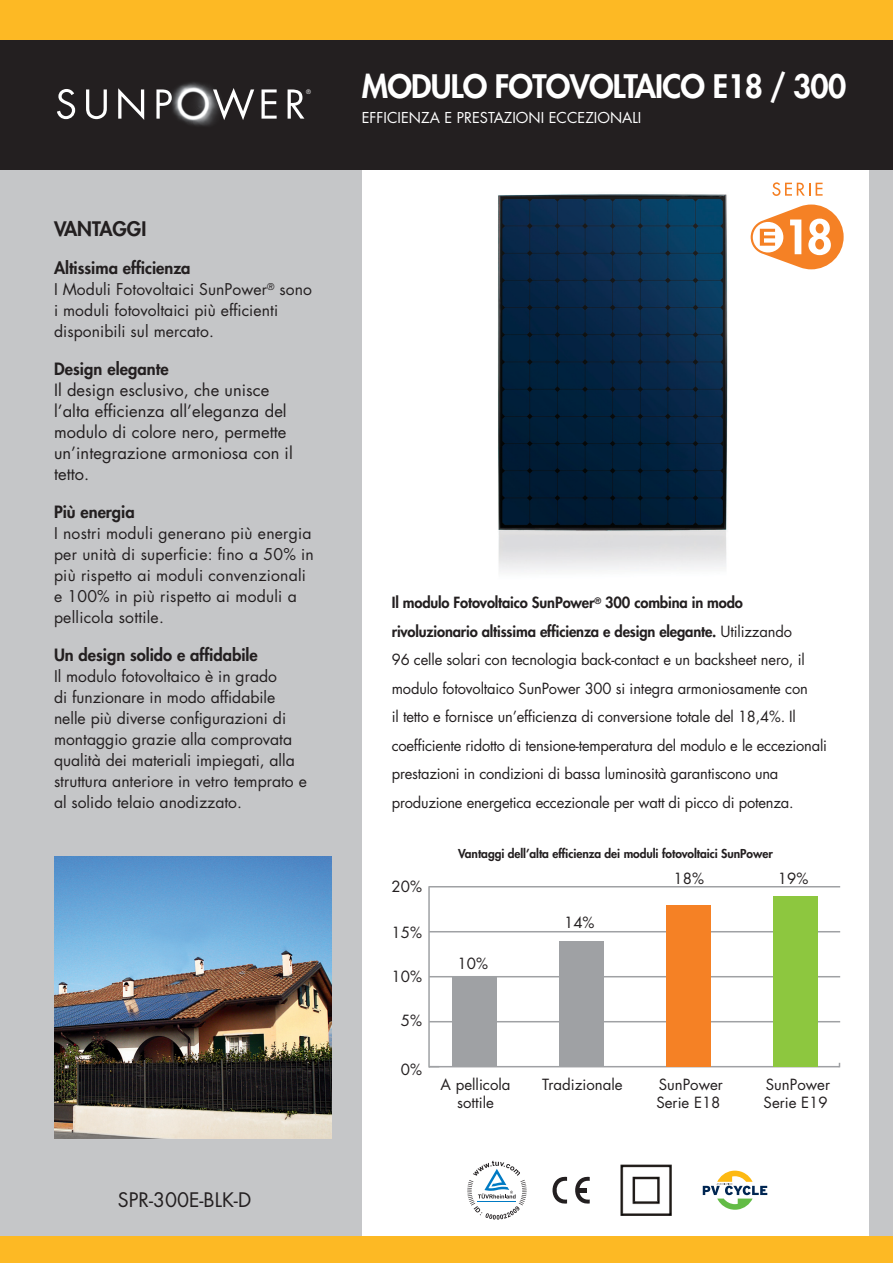
<style>
.page{position:relative;width:893px;height:1263px;background:#fff}
.page>*{position:absolute;margin:0;border:0;box-sizing:border-box;transform-origin:0 0}
.t1{font:800 31.5px "Futura";letter-spacing:-.025em;color:#fff}
.t2{font:19.5px "Futura";color:#231f20}
.t3{font:800 19.5px "Futura";color:#231f20}
.t4{font:16.5px/21px "Futura";letter-spacing:.005em;color:#231f20}
.t5{font:800 16.5px "Futura";color:#231f20}
.t6{font:15.75px/21px "Futura";letter-spacing:.005em;color:#231f20}
.t7{font:15px/28.5px "Futura";letter-spacing:-.01em;color:#231f20}
.t8{font:14.7px "Futura";color:#fff}
.t9{font:800 12px "Futura";letter-spacing:-.005em;color:#231f20}
.t10{font:6px "Futura";color:#fff}
.s1{font-weight:800}
</style>
<div class="page">
<img style="left:468px;top:169px;width:296px;height:403px">
<div style="left:869px;top:124px;width:24px;height:1118px;background:#c5c6c8"></div>
<div style="left:0;top:124px;width:362px;height:1112px;background:#c5c6c8"></div>
<div style="left:0;top:0;width:893px;height:46px;background:#fdb924"></div>
<div style="left:0;top:40px;width:893px;height:129px;background:#231f20"></div>
<img style="left:64px;top:82px;width:224px;height:44px">
<svg style="left:57px;top:89px;width:18px;height:30px"></svg>
<svg style="left:86px;top:89px;width:21px;height:30px"></svg>
<svg style="left:118px;top:88px;width:26px;height:32px"></svg>
<svg style="left:156px;top:89px;width:16px;height:30px"></svg>
<svg style="left:213px;top:88px;width:41px;height:32px"></svg>
<svg style="left:261px;top:89px;width:16px;height:30px"></svg>
<svg style="left:288px;top:89px;width:17px;height:30px"></svg>
<div style="left:0;top:1236px;width:893px;height:27px;background:#fdb924"></div>
<div style="left:304px;top:85px;width:9px;height:12px;background:#231f20"></div>
<img style="left:55px;top:856px;width:276px;height:282px">
<svg style="left:552px;top:1176px;width:38px;height:28px"></svg>
<hr style="left:577px;top:1188px;width:10px;height:4px;background:#231f20">
<img style="left:620px;top:1164px;width:52px;height:52px">
<svg style="left:703px;top:1170px;width:64px;height:40px"></svg>
<svg style="left:467px;top:1160px;width:60px;height:59px"></svg>
<svg style="left:751px;top:205px;width:93px;height:64px"></svg>
<svg style="left:772px;top:182px;width:38px;height:14px"></svg>
<svg style="left:816px;top:183px;width:7px;height:13px"></svg>
<hr style="left:429px;top:1066px;width:410px;height:1px;background:#9fa1a4">
<hr style="left:428px;top:886px;width:2px;height:181px;background:#9fa1a4">
<hr style="left:429px;top:1021px;width:411px;height:1px;background:#9fa1a4">
<hr style="left:429px;top:976px;width:411px;height:1px;background:#9fa1a4">
<hr style="left:429px;top:931px;width:411px;height:1px;background:#9fa1a4">
<hr style="left:429px;top:886px;width:411px;height:1px;background:#9fa1a4">
<div style="left:773px;top:896px;width:45px;height:171px;background:#8dc73f"></div>
<div style="left:666px;top:905px;width:45px;height:162px;background:#f58125"></div>
<div style="left:559px;top:941px;width:45px;height:126px;background:#9fa1a4"></div>
<div style="left:452px;top:977px;width:44px;height:90px;background:#9fa1a4"></div>
<p class="t10" style="left:306px;top:87px;width:6px">®</p>
<h2 class="t3" style="left:54px;top:216px;width:94px">VANTAGGI</h2>
<p class="t5" style="left:54px;top:257px;width:138px">Altissima efficienza</p>
<p class="t6" style="left:54px;top:278px;width:260px">I Moduli Fotovoltaici SunPower<sup>®</sup> sono i moduli fotovoltaici più efficienti disponibili sul mercato.</p>
<p class="t5" style="left:54px;top:358px;width:116px">Design elegante</p>
<p class="t4" style="left:54px;top:379px;width:240px">Il design esclusivo, che unisce l’alta efficienza all’eleganza del modulo di colore nero, permette un’integrazione armoniosa con il tetto.</p>
<p class="t5" style="left:54px;top:501px;width:82px">Più energia</p>
<p class="t6" style="left:54px;top:522px;width:261px">I nostri moduli generano più energia per unità di superficie: fino a 50% in più rispetto ai moduli convenzionali e 100% in più rispetto ai moduli a pellicola sottile.</p>
<p class="t5" style="left:54px;top:644px;width:205px">Un design solido e affidabile</p>
<p class="t6" style="left:54px;top:665px;width:254px">Il modulo fotovoltaico è in grado<br>di funzionare in modo affidabile nelle più diverse configurazioni di montaggio grazie alla comprovata qualità dei materiali impiegati, alla struttura anteriore in vetro temprato e al solido telaio anodizzato.</p>
<h2 class="t2" style="left:118px;top:1186px;width:135px">SPR-300E-BLK-D</h2>
<h1 class="t1" style="left:362px;top:65px;width:486px">MODULO FOTOVOLTAICO E18 / 300</h1>
<p class="t8" style="left:362px;top:107px;width:281px">EFFICIENZA E PRESTAZIONI ECCEZIONALI</p>
<p class="t7" style="left:392px;top:588px;width:437px"><span class="s1">Il modulo Fotovoltaico SunPower</span><sup>®</sup> <span class="s1">300 combina in modo rivoluzionario altissima efficienza e design elegante.</span> Utilizzando<br>96 celle solari con tecnologia back-contact e un backsheet nero, il modulo fotovoltaico SunPower 300 si integra armoniosamente con<br>il tetto e fornisce un’efficienza di conversione totale del 18,4%. Il coefficiente ridotto di tensione-temperatura del modulo e le eccezionali prestazioni in condizioni di bassa luminosità garantiscono una produzione energetica eccezionale per watt di picco di potenza.</p>
<p class="t7" style="left:392px;top:872px;width:32px">20%</p>
<p class="t7" style="left:392px;top:918px;width:32px">15%</p>
<p class="t7" style="left:392px;top:962px;width:32px">10%</p>
<p class="t7" style="left:401px;top:1006px;width:23px">5%</p>
<p class="t7" style="left:401px;top:1054px;width:23px">0%</p>
<p class="t9" style="left:458px;top:845px;width:316px">Vantaggi dell’alta efficienza dei moduli fotovoltaici SunPower</p>
<p class="t7" style="left:458px;top:949px;width:32px">10%</p>
<p class="t7" style="left:564px;top:908px;width:32px">14%</p>
<p class="t7" style="left:674px;top:864px;width:32px">18%</p>
<p class="t7" style="left:778px;top:864px;width:32px">19%</p>
<p class="t7" style="left:441px;top:1075px;width:71px;line-height:18px;text-align:center">A pellicola sottile</p>
<p class="t7" style="left:542px;top:1070px;width:82px">Tradizionale</p>
<p class="t7" style="left:656px;top:1075px;width:68px;line-height:18px">SunPower<br>Serie E18</p>
<p class="t7" style="left:764px;top:1075px;width:68px;line-height:18px">SunPower<br>Serie E19</p>
</div>
